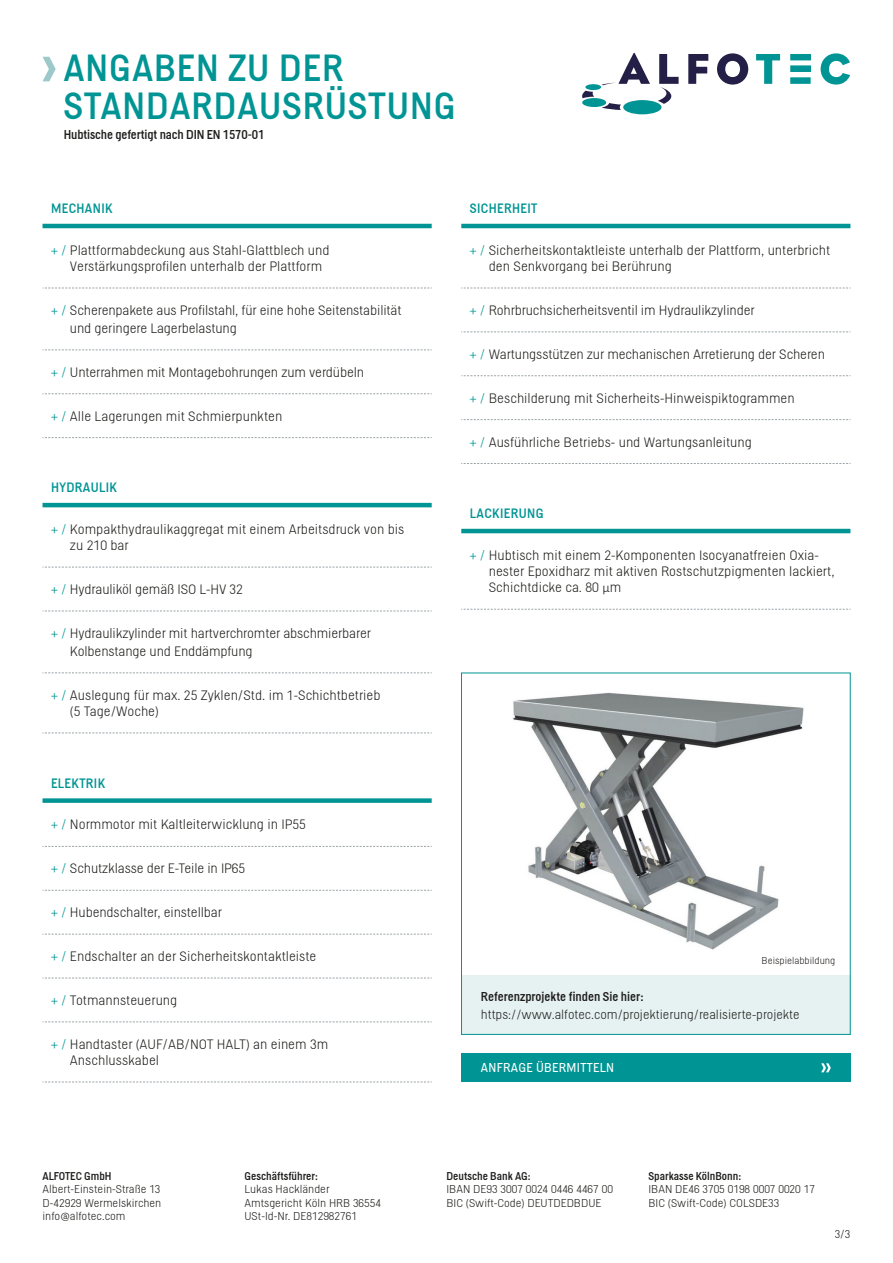
<style>
.page{position:relative;width:893px;height:1263px;background:#fff}
.page>*{position:absolute;margin:0;border:0;box-sizing:border-box;transform-origin:0 0}
.t1{font:37.5px/37.5px "Helsinki";letter-spacing:.03em;color:#009594}
.t2{font:300 13.5px/16.2px "Helsinki";color:#1d1d1b}
.t3{font:13.5px "Helsinki";letter-spacing:.03em;color:#009594}
.t4{font:12.75px "Helsinki";letter-spacing:-.01em;color:#1d1d1b}
.t5{font:300 12.75px "Helsinki";color:#1d1d1b}
.t6{font:12.75px "Helsinki";letter-spacing:.025em;color:#fff}
.t7{font:300 11.25px/13.5px "Helsinki";color:#1d1d1b}
.t8{font:11.25px "Helsinki";color:#1d1d1b}
.t9{font:300 9.75px "Helsinki";color:#1d1d1b}
.s1{color:#009594}
.s2{font-family:"Calibri"}
</style>
<div class="page">
<div style="left:623px;top:100px;width:38px;height:14px;background:#009594;border-radius:50%"></div>
<svg style="left:582px;top:53px;width:97px;height:57px"></svg>
<svg style="left:688px;top:54px;width:20px;height:30px"></svg>
<svg style="left:717px;top:53px;width:31px;height:32px"></svg>
<svg style="left:756px;top:54px;width:24px;height:30px"></svg>
<svg style="left:790px;top:54px;width:21px;height:30px"></svg>
<svg style="left:821px;top:53px;width:29px;height:32px"></svg>
<hr style="left:43px;top:224px;width:389px;height:4px;background:#009594">
<svg style="left:43px;top:288px;width:389px;height:1px"></svg>
<svg style="left:43px;top:349px;width:389px;height:1px"></svg>
<svg style="left:43px;top:393px;width:389px;height:1px"></svg>
<svg style="left:43px;top:437px;width:389px;height:1px"></svg>
<hr style="left:43px;top:503px;width:389px;height:4px;background:#009594">
<svg style="left:43px;top:567px;width:389px;height:1px"></svg>
<svg style="left:43px;top:611px;width:389px;height:1px"></svg>
<svg style="left:43px;top:672px;width:389px;height:1px"></svg>
<svg style="left:43px;top:733px;width:389px;height:1px"></svg>
<div style="left:43px;top:798px;width:389px;height:5px;background:#009594"></div>
<svg style="left:43px;top:846px;width:389px;height:1px"></svg>
<svg style="left:43px;top:890px;width:389px;height:1px"></svg>
<svg style="left:43px;top:934px;width:389px;height:1px"></svg>
<svg style="left:43px;top:978px;width:389px;height:1px"></svg>
<svg style="left:43px;top:1021px;width:389px;height:1px"></svg>
<svg style="left:43px;top:1082px;width:389px;height:1px"></svg>
<hr style="left:461px;top:224px;width:389px;height:4px;background:#009594">
<svg style="left:461px;top:288px;width:389px;height:1px"></svg>
<svg style="left:461px;top:331px;width:389px;height:1px"></svg>
<svg style="left:461px;top:375px;width:389px;height:1px"></svg>
<svg style="left:461px;top:419px;width:389px;height:1px"></svg>
<svg style="left:461px;top:463px;width:389px;height:1px"></svg>
<hr style="left:461px;top:529px;width:389px;height:4px;background:#009594">
<svg style="left:461px;top:609px;width:389px;height:1px"></svg>
<div style="left:461px;top:975px;width:389px;height:60px;background:#e6f1f1"></div>
<svg style="left:43px;top:57px;width:13px;height:24px"></svg>
<div style="left:461px;top:1053px;width:389px;height:29px;background:#009594"></div>
<svg style="left:821px;top:1063px;width:10px;height:9px"></svg>
<img style="left:513px;top:692px;width:291px;height:257px">
<div style="left:461px;top:673px;width:389px;height:362px;border:1px solid #009594"></div>
<h1 class="t1" style="left:64px;top:49px;width:394px">ANGABEN ZU DER<br>STANDARDAUSRÜSTUNG</h1>
<p class="t4" style="left:64px;top:127px;width:202px">Hubtische gefertigt nach DIN EN 1570-01</p>
<p class="t3" style="left:51px;top:201px;width:63px">MECHANIK</p>
<p class="t2" style="left:70px;top:241px;width:261px;text-indent:-19px"><span class="s1">+ /</span> Plattformabdeckung aus Stahl-Glattblech und<br>Verstärkungsprofilen unterhalb der Plattform</p>
<p class="t2" style="left:70px;top:301px;width:333px;line-height:18px;text-indent:-19px"><span class="s1">+ /</span> Scherenpakete aus Profilstahl, für eine hohe Seitenstabilität und geringere Lagerbelastung</p>
<p class="t2" style="left:51px;top:363px;width:315px"><span class="s1">+ /</span> Unterrahmen mit Montagebohrungen zum verdübeln</p>
<p class="t2" style="left:51px;top:407px;width:233px"><span class="s1">+ /</span> Alle Lagerungen mit Schmierpunkten</p>
<p class="t3" style="left:51px;top:480px;width:67px">HYDRAULIK</p>
<p class="t2" style="left:70px;top:520px;width:336px;text-indent:-19px"><span class="s1">+ /</span> Kompakthydraulikaggregat mit einem Arbeitsdruck von bis zu 210 bar</p>
<p class="t2" style="left:51px;top:581px;width:193px"><span class="s1">+ /</span> Hydrauliköl gemäß ISO L-HV 32</p>
<p class="t2" style="left:70px;top:624px;width:302px;line-height:18px;text-indent:-19px"><span class="s1">+ /</span> Hydraulikzylinder mit hartverchromter abschmierbarer<br>Kolbenstange und Enddämpfung</p>
<p class="t2" style="left:70px;top:686px;width:312px;text-indent:-19px"><span class="s1">+ /</span> Auslegung für max. 25 Zyklen/Std. im 1-Schichtbetrieb (5 Tage/Woche)</p>
<p class="t3" style="left:51px;top:775px;width:56px">ELEKTRIK</p>
<p class="t2" style="left:51px;top:816px;width:257px"><span class="s1">+ /</span> Normmotor mit Kaltleiterwicklung in IP55</p>
<p class="t2" style="left:51px;top:860px;width:196px"><span class="s1">+ /</span> Schutzklasse der E-Teile in IP65</p>
<p class="t2" style="left:51px;top:904px;width:172px"><span class="s1">+ /</span> Hubendschalter, einstellbar</p>
<p class="t2" style="left:51px;top:948px;width:267px"><span class="s1">+ /</span> Endschalter an der Sicherheitskontaktleiste</p>
<p class="t2" style="left:51px;top:991px;width:128px"><span class="s1">+ /</span> Totmannsteuerung</p>
<p class="t2" style="left:70px;top:1035px;width:260px;text-indent:-19px"><span class="s1">+ /</span> Handtaster (AUF/AB/NOT‐HALT) an einem 3m<br>Anschlusskabel</p>
<p class="t3" style="left:470px;top:201px;width:69px">SICHERHEIT</p>
<p class="t2" style="left:489px;top:241px;width:343px;text-indent:-19px"><span class="s1">+ /</span> Sicherheitskontaktleiste unterhalb der Plattform, unterbricht den Senkvorgang bei Berührung</p>
<p class="t2" style="left:470px;top:301px;width:286px"><span class="s1">+ /</span> Rohrbruchsicherheitsventil im Hydraulikzylinder</p>
<p class="t2" style="left:470px;top:345px;width:357px"><span class="s1">+ /</span> Wartungsstützen zur mechanischen Arretierung der Scheren</p>
<p class="t2" style="left:470px;top:389px;width:326px"><span class="s1">+ /</span> Beschilderung mit Sicherheits-Hinweispiktogrammen</p>
<p class="t2" style="left:470px;top:433px;width:284px"><span class="s1">+ /</span> Ausführliche Betriebs- und Wartungsanleitung</p>
<p class="t3" style="left:470px;top:506px;width:75px">LACKIERUNG</p>
<p class="t2" style="left:489px;top:546px;width:347px;text-indent:-19px"><span class="s1">+ /</span> Hubtisch mit einem 2-Komponenten Isocyanatfreien Oxia&shy;nester Epoxidharz mit aktiven Rostschutzpigmenten lackiert,<br>Schichtdicke ca. 80 <span class="s2">μ</span>m</p>
<p class="t9" style="left:762px;top:954px;width:75px">Beispielabbildung</p>
<p class="t4" style="left:481px;top:989px;width:164px">Referenzprojekte finden Sie hier:</p>
<p class="t5" style="left:481px;top:1006px;width:320px">https://www.alfotec.com/projektierung/realisierte-projekte</p>
<p class="t6" style="left:481px;top:1060px;width:135px">ANFRAGE ÜBERMITTELN</p>
<p class="t8" style="left:43px;top:1169px;width:71px">ALFOTEC GmbH</p>
<p class="t7" style="left:43px;top:1182px;width:120px;text-align:justify">Albert-Einstein-Straße 13<br>D-42929 Wermelskirchen info@alfotec.com</p>
<p class="t8" style="left:244px;top:1169px;width:75px">Geschäftsführer:</p>
<p class="t7" style="left:244px;top:1182px;width:138px">Lukas Hackländer<br>Amtsgericht Köln HRB 36554<br>USt-Id-Nr. DE812982761</p>
<p class="t8" style="left:446px;top:1169px;width:86px">Deutsche Bank AG:</p>
<p class="t7" style="left:446px;top:1182px;width:168px">IBAN DE93 3007 0024 0446 4467 00<br>BIC (Swift-Code) DEUTDEDBDUE</p>
<p class="t8" style="left:648px;top:1169px;width:94px">Sparkasse KölnBonn:</p>
<p class="t7" style="left:648px;top:1182px;width:168px">IBAN DE46 3705 0198 0007 0020 17<br>BIC (Swift-Code) COLSDE33</p>
<p class="t7" style="left:835px;top:1227px;width:17px">3/3</p>
</div>
